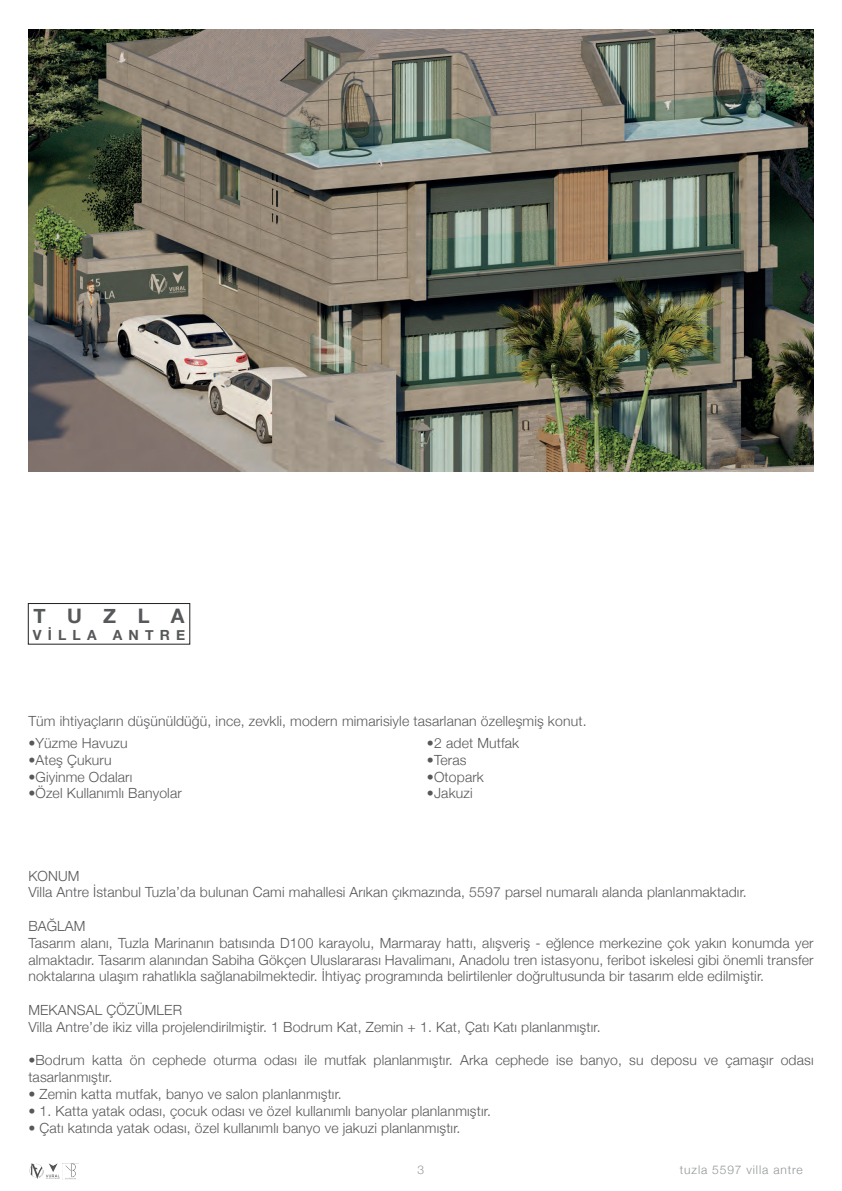
<style>
.page{position:relative;width:842px;height:1191px;background:#fff}
.page>*{position:absolute;margin:0;border:0;box-sizing:border-box;transform-origin:0 0}
.t1{font:700 20px "Helvetica Neue";letter-spacing:1.07em;color:#57585a}
.t2{font:300 14px/16.8px "Helvetica Neue";letter-spacing:.01em;color:#57585a}
.t3{font:700 14px "Helvetica Neue";letter-spacing:.44em;color:#57585a}
.t4{font:300 12px "Helvetica Neue";letter-spacing:.07em;color:#939598}
</style>
<div class="page">
<img style="left:29px;top:1163px;width:15px;height:16px">
<img style="left:46px;top:1163px;width:14px;height:16px">
<img style="left:63px;top:1163px;width:16px;height:16px">
<div style="left:28px;top:603px;width:162px;height:41px;border:1px solid #231f20"></div>
<img style="left:28px;top:29px;width:786px;height:442px">
<h1 class="t1" style="left:33px;top:603px;width:153px">TUZLA</h1>
<p class="t3" style="left:33px;top:626px;width:154px">VİLLA ANTRE</p>
<p class="t2" style="left:28px;top:712px;width:560px">Tüm ihtiyaçların düşünüldüğü, ince, zevkli, modern mimarisiyle tasarlanan özelleşmiş konut.</p>
<p class="t2" style="left:28px;top:734px;width:101px">•Yüzme Havuzu</p>
<p class="t2" style="left:28px;top:751px;width:85px">•Ateş Çukuru</p>
<p class="t2" style="left:28px;top:768px;width:106px">•Giyinme Odaları</p>
<p class="t2" style="left:28px;top:784px;width:155px">•Özel Kullanımlı Banyolar</p>
<p class="t2" style="left:427px;top:734px;width:94px">•2 adet Mutfak</p>
<p class="t2" style="left:427px;top:751px;width:41px">•Teras</p>
<p class="t2" style="left:427px;top:768px;width:58px">•Otopark</p>
<p class="t2" style="left:427px;top:784px;width:47px">•Jakuzi</p>
<p class="t2" style="left:28px;top:867px;width:720px">KONUM<br>Villa Antre İstanbul Tuzla’da bulunan Cami mahallesi Arıkan çıkmazında, 5597 parsel numaralı alanda planlanmaktadır.</p>
<p class="t2" style="left:28px;top:917px;width:787px">BAĞLAM<br>Tasarım alanı, Tuzla Marinanın batısında D100 karayolu, Marmaray hattı, alışveriş - eğlence merkezine çok yakın konumda yer almaktadır. Tasarım alanından Sabiha Gökçen Uluslararası Havalimanı, Anadolu tren istasyonu, feribot iskelesi gibi önemli transfer noktalarına ulaşım rahatlıkla sağlanabilmektedir. İhtiyaç programında belirtilenler doğrultusunda bir tasarım elde edilmiştir.</p>
<p class="t2" style="left:28px;top:1001px;width:574px">MEKANSAL ÇÖZÜMLER<br>Villa Antre’de ikiz villa projelendirilmiştir. 1 Bodrum Kat, Zemin + 1. Kat, Çatı Katı planlanmıştır.</p>
<p class="t2" style="left:28px;top:1051px;width:787px">•Bodrum katta ön cephede oturma odası ile mutfak planlanmıştır. Arka cephede ise banyo, su deposu ve çamaşır odası tasarlanmıştır.</p>
<p class="t2" style="left:28px;top:1085px;width:315px">• Zemin katta mutfak, banyo ve salon planlanmıştır.</p>
<p class="t2" style="left:28px;top:1102px;width:464px">• 1. Katta yatak odası, çocuk odası ve özel kullanımlı banyolar planlanmıştır.</p>
<p class="t2" style="left:28px;top:1119px;width:434px">• Çatı katında yatak odası, özel kullanımlı banyo ve jakuzi planlanmıştır.</p>
<p class="t4" style="left:418px;top:1162px;width:8px">3</p>
<p class="t4" style="left:680px;top:1162px;width:124px">tuzla 5597 villa antre</p>
</div>
